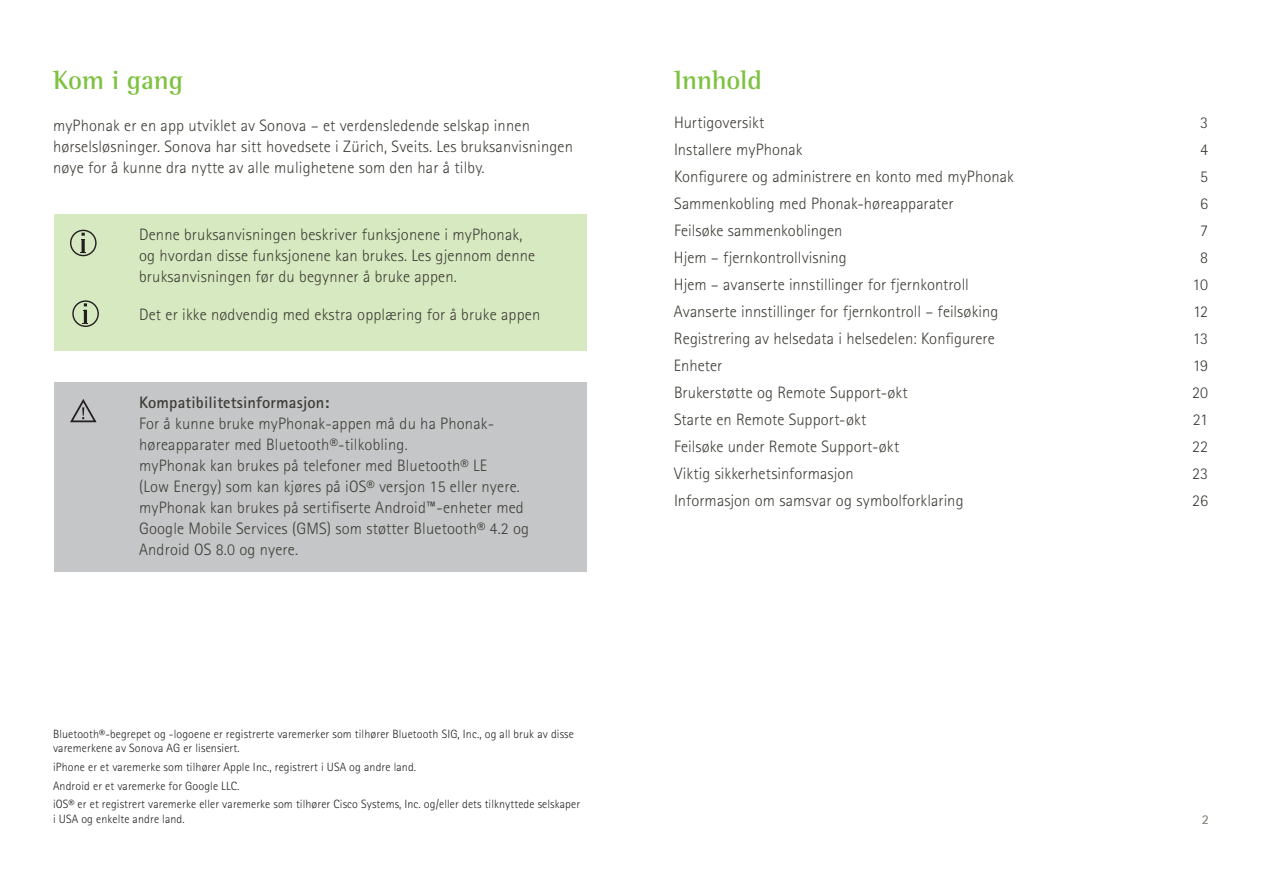
<style>
.page{position:relative;width:1263px;height:893px;background:#fff}
.page>*{position:absolute;margin:0;border:0;box-sizing:border-box;transform-origin:0 0}
.t1{font:700 27px "Rotis Semi Serif Pro";color:#7fc241}
.t2{font:300 16.5px/21px "Rotis Sans Serif Pro";letter-spacing:.01em;color:#3f3d36}
.t3{font:700 16.5px "Rotis Sans Serif Pro";letter-spacing:.01em;color:#3f3d36}
.t4{font:700 13.5px "Rotis Sans Serif Pro";color:#8b8b83}
.t5{font:300 12px/18.6px "Rotis Sans Serif Pro";letter-spacing:.01em;color:#231f20}
</style>
<div class="page">
<div style="left:54px;top:382px;width:532px;height:190px;background:#c4c6c8"></div>
<svg style="left:70px;top:399px;width:27px;height:23px"></svg>
<div style="left:54px;top:215px;width:533px;height:136px;background:#d6e9c0"></div>
<svg style="left:70px;top:230px;width:27px;height:26px"></svg>
<svg style="left:72px;top:300px;width:27px;height:27px"></svg>
<h1 class="t1" style="left:53px;top:63px;width:132px">Kom i gang</h1>
<p class="t2" style="left:53px;top:115px;width:521px">myPhonak er en app utviklet av Sonova – et verdensledende selskap innen hørselsløsninger. Sonova har sitt hovedsete i Zürich, Sveits. Les bruksanvisningen nøye for å kunne dra nytte av alle mulighetene som den har å tilby.</p>
<p class="t2" style="left:139px;top:224px;width:398px">Denne bruksanvisningen beskriver funksjonene i myPhonak, og hvordan disse funksjonene kan brukes. Les gjennom denne bruksanvisningen før du begynner å bruke appen.</p>
<p class="t2" style="left:139px;top:304px;width:403px">Det er ikke nødvendig med ekstra opplæring for å bruke appen</p>
<p class="t3" style="left:139px;top:392px;width:192px">Kompatibilitetsinformasjon:</p>
<p class="t2" style="left:139px;top:413px;width:392px">For å kunne bruke myPhonak-appen må du ha Phonak&shy;høreapparater med Bluetooth®-tilkobling.<br>myPhonak kan brukes på telefoner med Bluetooth® LE<br>(Low Energy) som kan kjøres på iOS® versjon 15 eller nyere. myPhonak kan brukes på sertifiserte Android™-enheter med Google Mobile Services (GMS) som støtter Bluetooth® 4.2 og Android OS 8.0 og nyere.</p>
<p class="t5" style="left:53px;top:727px;width:522px;line-height:14.4px">Bluetooth®-begrepet og -logoene er registrerte varemerker som tilhører Bluetooth SIG, Inc., og all bruk av disse varemerkene av Sonova AG er lisensiert.</p>
<p class="t5" style="left:53px;top:758px;width:529px">iPhone er et varemerke som tilhører Apple Inc., registrert i USA og andre land.<br>Android er et varemerke for Google LLC.<br>iOS® er et registrert varemerke eller varemerke som tilhører Cisco Systems, Inc. og/eller dets tilknyttede selskaper</p>
<p class="t5" style="left:53px;top:810px;width:133px">i USA og enkelte andre land.</p>
<h1 class="t1" style="left:674px;top:63px;width:90px">Innhold</h1>
<p class="t2" style="left:674px;top:112px;width:92px">Hurtigoversikt</p>
<p class="t2" style="left:1200px;top:112px;width:9px">3</p>
<p class="t2" style="left:674px;top:139px;width:130px">Installere myPhonak</p>
<p class="t2" style="left:1200px;top:139px;width:9px">4</p>
<p class="t2" style="left:674px;top:166px;width:341px">Konfigurere og administrere en konto med myPhonak</p>
<p class="t2" style="left:1200px;top:166px;width:9px">5</p>
<p class="t2" style="left:674px;top:193px;width:281px">Sammenkobling med Phonak-høreapparater</p>
<p class="t2" style="left:1200px;top:193px;width:9px">6</p>
<p class="t2" style="left:674px;top:220px;width:170px">Feilsøke sammenkoblingen</p>
<p class="t2" style="left:1200px;top:220px;width:9px">7</p>
<p class="t2" style="left:674px;top:247px;width:174px">Hjem – fjernkontrollvisning</p>
<p class="t2" style="left:1200px;top:247px;width:9px">8</p>
<p class="t2" style="left:674px;top:274px;width:296px">Hjem – avanserte innstillinger for fjernkontroll</p>
<p class="t2" style="left:1192px;top:274px;width:17px">10</p>
<p class="t2" style="left:674px;top:301px;width:326px">Avanserte innstillinger for fjernkontroll – feilsøking</p>
<p class="t2" style="left:1193px;top:301px;width:17px">12</p>
<p class="t2" style="left:674px;top:328px;width:322px">Registrering av helsedata i helsedelen: Konfigurere</p>
<p class="t2" style="left:1193px;top:328px;width:17px">13</p>
<p class="t2" style="left:674px;top:355px;width:50px">Enheter</p>
<p class="t2" style="left:1193px;top:355px;width:17px">19</p>
<p class="t2" style="left:674px;top:382px;width:235px">Brukerstøtte og Remote Support-økt</p>
<p class="t2" style="left:1192px;top:382px;width:18px">20</p>
<p class="t2" style="left:674px;top:409px;width:194px">Starte en Remote Support-økt</p>
<p class="t2" style="left:1193px;top:409px;width:17px">21</p>
<p class="t2" style="left:674px;top:436px;width:227px">Feilsøke under Remote Support-økt</p>
<p class="t2" style="left:1192px;top:436px;width:17px">22</p>
<p class="t2" style="left:674px;top:463px;width:181px">Viktig sikkerhetsinformasjon</p>
<p class="t2" style="left:1192px;top:463px;width:17px">23</p>
<p class="t2" style="left:674px;top:490px;width:291px">Informasjon om samsvar og symbolforklaring</p>
<p class="t2" style="left:1192px;top:490px;width:17px">26</p>
<p class="t4" style="left:1202px;top:811px;width:9px">2</p>
</div>
